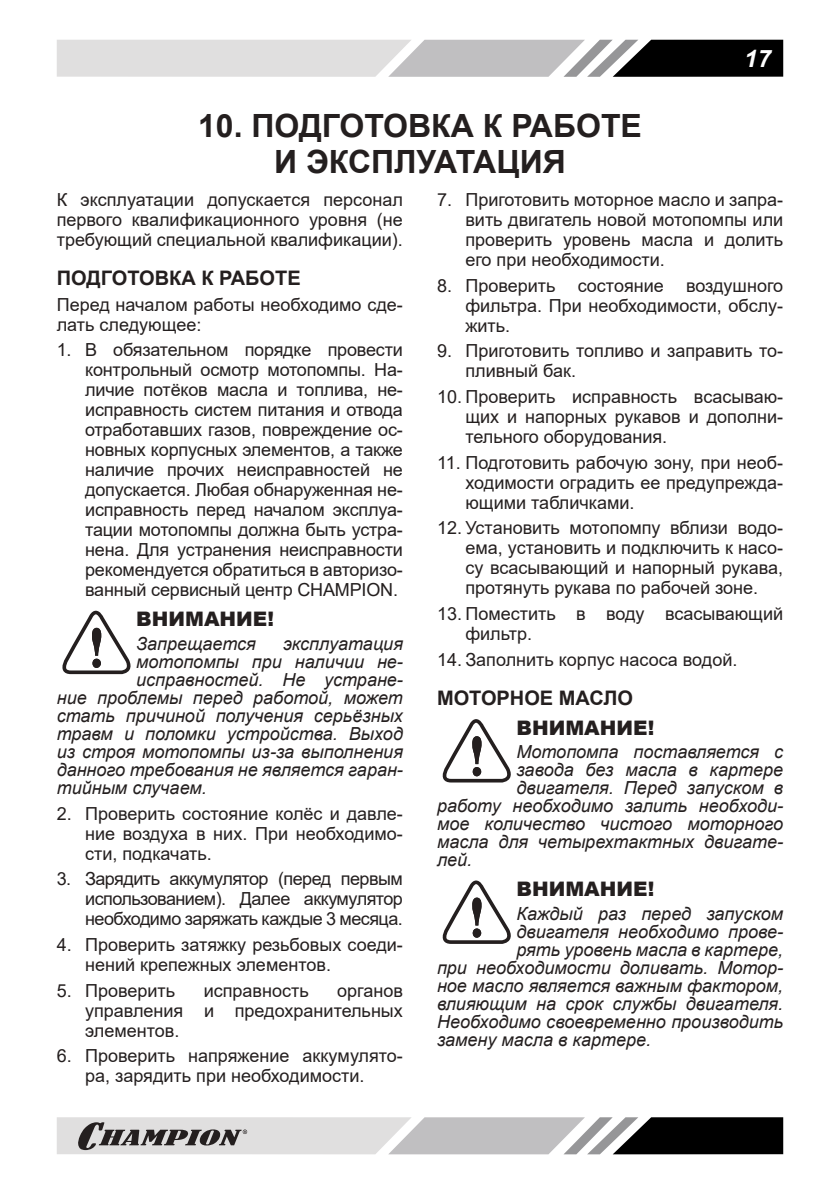
<style>
.page{position:relative;width:840px;height:1191px;background:#fff}
.page>*{position:absolute;margin:0;border:0;box-sizing:border-box;transform-origin:0 0}
.t1{font:700 32px/36px "Arial";color:#241f1f;text-align:center}
.t2{font:italic 700 24px "Arial";color:#fff}
.t3{font:700 20px "Arial";color:#241f1f}
.t4{font:900 20px "Arial";color:#241f1f}
.t5{font:18px/20px "Arial";color:#241f1f;text-align:justify}
.t6{font:italic 18px "Arial";color:#241f1f}
</style>
<div class="page">
<svg style="left:57px;top:40px;width:725px;height:37px;background:#aaa"></svg>
<svg style="left:57px;top:1117px;width:725px;height:37px;background:#9f9e9e"></svg>
<svg style="left:62px;top:611px;width:69px;height:63px"></svg>
<svg style="left:442px;top:719px;width:69px;height:63px"></svg>
<svg style="left:442px;top:880px;width:69px;height:64px"></svg>
<h2 class="t2" style="left:743px;top:44px;width:28px">17</h2>
<h1 class="t1" style="left:198px;top:108px;width:445px">10. ПОДГОТОВКА К РАБОТЕ<br>И ЭКСПЛУАТАЦИЯ</h1>
<p class="t5" style="left:57px;top:189px;width:347px">К эксплуатации допускается персонал первого квалификационного уровня (не требующий специальной квалификации).</p>
<p class="t3" style="left:57px;top:264px;width:245px">ПОДГОТОВКА К РАБОТЕ</p>
<p class="t5" style="left:57px;top:294px;width:347px">Перед началом работы необходимо сде&shy;лать следующее:</p>
<p class="t5" style="left:85px;top:340px;width:319px;text-indent:-28px">1. В обязательном порядке провести контрольный осмотр мотопомпы. На&shy;личие потёков масла и топлива, не&shy;исправность систем питания и отвода отработавших газов, повреждение ос&shy;новных корпусных элементов, а также наличие прочих неисправностей не допускается. Любая обнаруженная не&shy;исправность перед началом эксплуа&shy;тации мотопомпы должна быть устра&shy;нена. Для устранения неисправности рекомендуется обратиться в авторизо&shy;ванный сервисный центр CHAMPION.</p>
<p class="t4" style="left:136px;top:604px;width:139px">ВНИМАНИЕ!</p>
<p class="t6" style="left:136px;top:632px;width:121px">Запрещается</p>
<p class="t6" style="left:283px;top:632px;width:121px">эксплуатация</p>
<p class="t6" style="left:136px;top:650px;width:268px">мотопомпы при наличии не-</p>
<p class="t6" style="left:136px;top:668px;width:268px">исправностей. Не устране-</p>
<p class="t6" style="left:57px;top:686px;width:347px">ние проблемы перед работой, может</p>
<p class="t6" style="left:57px;top:704px;width:347px">стать причиной получения серьёзных</p>
<p class="t6" style="left:57px;top:722px;width:347px">травм и поломки устройства. Выход</p>
<p class="t6" style="left:57px;top:740px;width:347px">из строя мотопомпы из-за выполнения</p>
<p class="t6" style="left:57px;top:758px;width:347px">данного требования не является гаран-</p>
<p class="t6" style="left:57px;top:776px;width:151px">тийным случаем.</p>
<p class="t5" style="left:85px;top:803px;width:319px;text-indent:-28px">2. Проверить состояние колёс и давле&shy;ние воздуха в них. При необходимо&shy;сти, подкачать.</p>
<p class="t5" style="left:85px;top:868px;width:319px;text-indent:-28px">3. Зарядить аккумулятор (перед первым использованием). Далее аккумулятор необходимо заряжать каждые 3 месяца.</p>
<p class="t5" style="left:85px;top:934px;width:319px;text-indent:-28px">4. Проверить затяжку резьбовых соеди&shy;нений крепежных элементов.</p>
<p class="t5" style="left:57px;top:980px;width:120px">5. Проверить</p>
<p class="t5" style="left:203px;top:980px;width:106px">исправность</p>
<p class="t5" style="left:465px;top:189px;width:319px;text-indent:-28px">7. Приготовить моторное масло и запра&shy;вить двигатель новой мотопомпы или проверить уровень масла и долить его при необходимости.</p>
<p class="t5" style="left:465px;top:275px;width:319px;text-indent:-28px">8. Проверить состояние воздушного фильтра. При необходимости, обслу&shy;жить.</p>
<p class="t5" style="left:465px;top:341px;width:319px;text-indent:-28px">9. Приготовить топливо и заправить то&shy;пливный бак.</p>
<p class="t5" style="left:465px;top:386px;width:319px;text-indent:-28px">10. Проверить исправность всасываю&shy;щих и напорных рукавов и дополни&shy;тельного оборудования.</p>
<p class="t5" style="left:465px;top:452px;width:319px;text-indent:-28px">11. Подготовить рабочую зону, при необ&shy;ходимости оградить ее предупрежда&shy;ющими табличками.</p>
<p class="t5" style="left:465px;top:518px;width:319px;text-indent:-28px">12. Установить мотопомпу вблизи водо&shy;ема, установить и подключить к насо&shy;су всасывающий и напорный рукава, протянуть рукава по рабочей зоне.</p>
<p class="t5" style="left:465px;top:603px;width:319px;text-indent:-28px">13. Поместить в воду всасывающий фильтр.</p>
<p class="t5" style="left:437px;top:649px;width:302px">14. Заполнить корпус насоса водой.</p>
<p class="t3" style="left:437px;top:683px;width:197px">МОТОРНОЕ МАСЛО</p>
<p class="t4" style="left:516px;top:713px;width:139px">ВНИМАНИЕ!</p>
<p class="t6" style="left:516px;top:740px;width:268px">Мотопомпа поставляется с</p>
<p class="t6" style="left:516px;top:758px;width:268px">завода без масла в картере</p>
<p class="t6" style="left:516px;top:776px;width:268px">двигателя. Перед запуском в</p>
<p class="t6" style="left:437px;top:794px;width:347px">работу необходимо залить необходи-</p>
<p class="t6" style="left:437px;top:812px;width:347px">мое количество чистого моторного</p>
<p class="t6" style="left:437px;top:830px;width:347px">масла для четырехтактных двигате-</p>
<p class="t6" style="left:437px;top:848px;width:37px">лей.</p>
<p class="t4" style="left:516px;top:874px;width:139px">ВНИМАНИЕ!</p>
<p class="t6" style="left:516px;top:901px;width:268px">Каждый раз перед запуском</p>
<p class="t6" style="left:516px;top:919px;width:268px">двигателя необходимо прове-</p>
<p class="t6" style="left:516px;top:937px;width:268px">рять уровень масла в картере,</p>
<p class="t6" style="left:437px;top:955px;width:347px">при необходимости доливать. Мотор-</p>
<p class="t6" style="left:437px;top:973px;width:347px">ное масло является важным фактором,</p>
<p class="t6" style="left:437px;top:991px;width:347px">влияющим на срок службы двигателя.</p>
<p class="t6" style="left:437px;top:1009px;width:347px">Необходимо своевременно производить</p>
<p class="t6" style="left:437px;top:1027px;width:215px">замену масла в картере.</p>
<p class="t5" style="left:85px;top:980px;width:319px;text-indent:252px">органов управления и предохранительных элементов.</p>
<p class="t5" style="left:57px;top:1045px;width:347px;text-align:center">6. Проверить напряжение аккумулято&shy;ра, зарядить при необходимости.</p>
</div>
